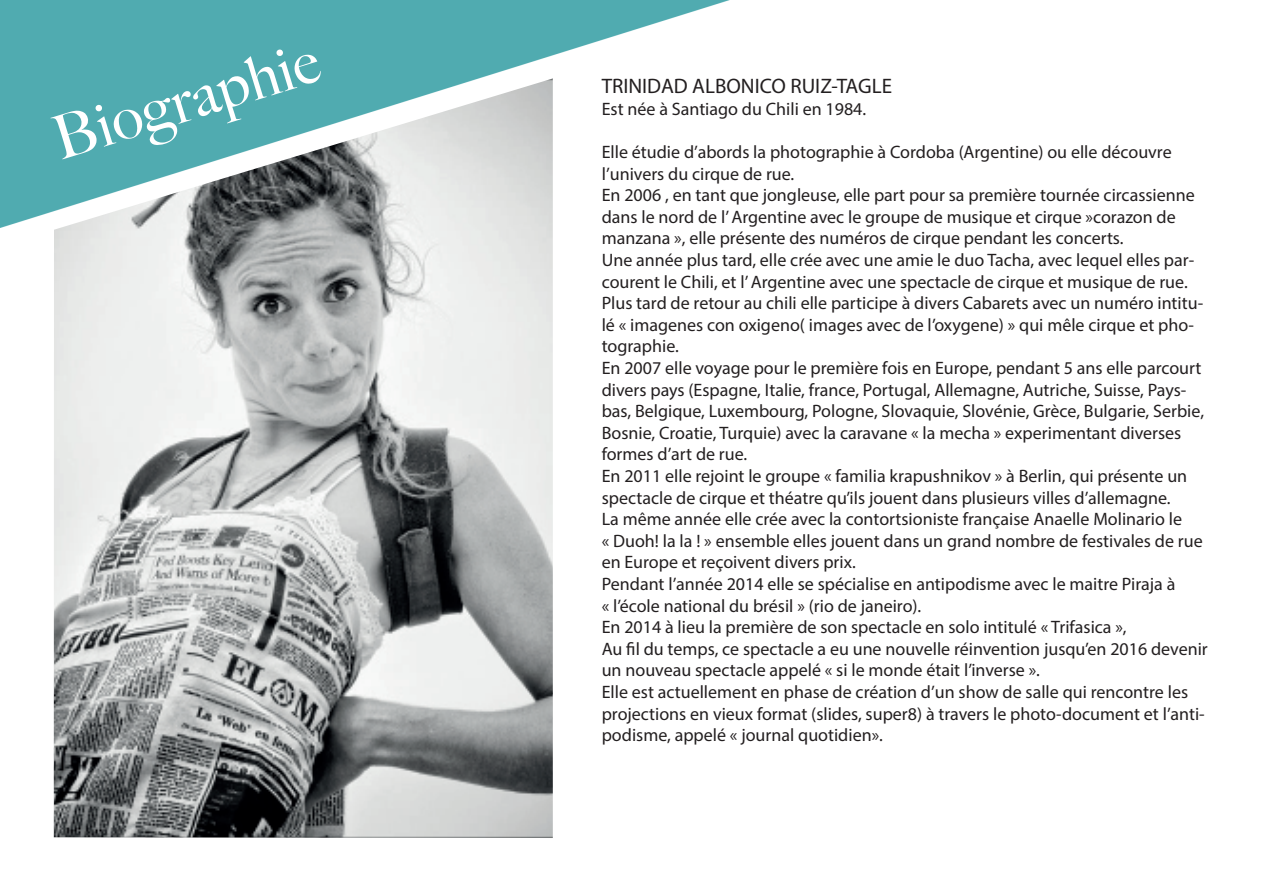
<style>
.page{position:relative;width:1263px;height:893px;background:#fff}
.page>*{position:absolute;margin:0;border:0;box-sizing:border-box;transform-origin:0 0}
.t1{font:500 60px "Big Caslon";color:#fff}
.t2{font:21px "Myriad Pro";color:#231f20}
.t3{font:18px/21.6px "Myriad Pro";color:#231f20}
</style>
<div class="page">
<img style="left:0;top:1px;width:727px;height:226px">
<img style="left:54px;top:78px;width:499px;height:760px">
<h1 class="t1" style="left:40px;top:93px;width:277px;rotate:-17deg">Biographie</h1>
<p class="t2" style="left:602px;top:73px;width:292px">TRINIDAD ALBONICO RUIZ-TAGLE</p>
<p class="t3" style="left:602px;top:98px;width:266px">Est née à Santiago du Chili en 1984.</p>
<p class="t3" style="left:602px;top:141px;width:608px">Elle étudie d’abords la photographie à Cordoba (Argentine) ou elle découvre l’univers du cirque de rue.<br>En 2006 , en tant que jongleuse, elle part pour sa première tournée circassienne dans le nord de l’ Argentine avec le groupe de musique et cirque »corazon de manzana », elle présente des numéros de cirque pendant les concerts.<br>Une année plus tard, elle crée avec une amie le duo Tacha, avec lequel elles par&shy;courent le Chili, et l’ Argentine avec une spectacle de cirque et musique de rue.<br>Plus tard de retour au chili elle participe à divers Cabarets avec un numéro intitu&shy;lé « imagenes con oxigeno( images avec de l’oxygene) » qui mêle cirque et pho&shy;tographie.<br>En 2007 elle voyage pour le première fois en Europe, pendant 5 ans elle parcourt divers pays (Espagne, Italie, france, Portugal, Allemagne, Autriche, Suisse, Pays&shy;bas, Belgique, Luxembourg, Pologne, Slovaquie, Slovénie, Grèce, Bulgarie, Serbie, Bosnie, Croatie, Turquie) avec la caravane « la mecha » experimentant diverses formes d’art de rue.<br>En 2011 elle rejoint le groupe « familia krapushnikov » à Berlin, qui présente un spectacle de cirque et théatre qu’ils jouent dans plusieurs villes d’allemagne.<br>La même année elle crée avec la contortsioniste française Anaelle Molinario le<br>« Duoh! la la ! » ensemble elles jouent dans un grand nombre de festivales de rue en Europe et reçoivent divers prix.<br>Pendant l’année 2014 elle se spécialise en antipodisme avec le maitre Piraja à<br>« l’école national du brésil » (rio de janeiro).<br>En 2014 à lieu la première de son spectacle en solo intitulé « Trifasica »,<br>Au fil du temps, ce spectacle a eu une nouvelle réinvention jusqu’en 2016 devenir un nouveau spectacle appelé « si le monde était l’inverse ».<br>Elle est actuellement en phase de création d’un show de salle qui rencontre les projections en vieux format (slides, super8) à travers le photo-document et l’anti&shy;podisme, appelé « journal quotidien».</p>
</div>
